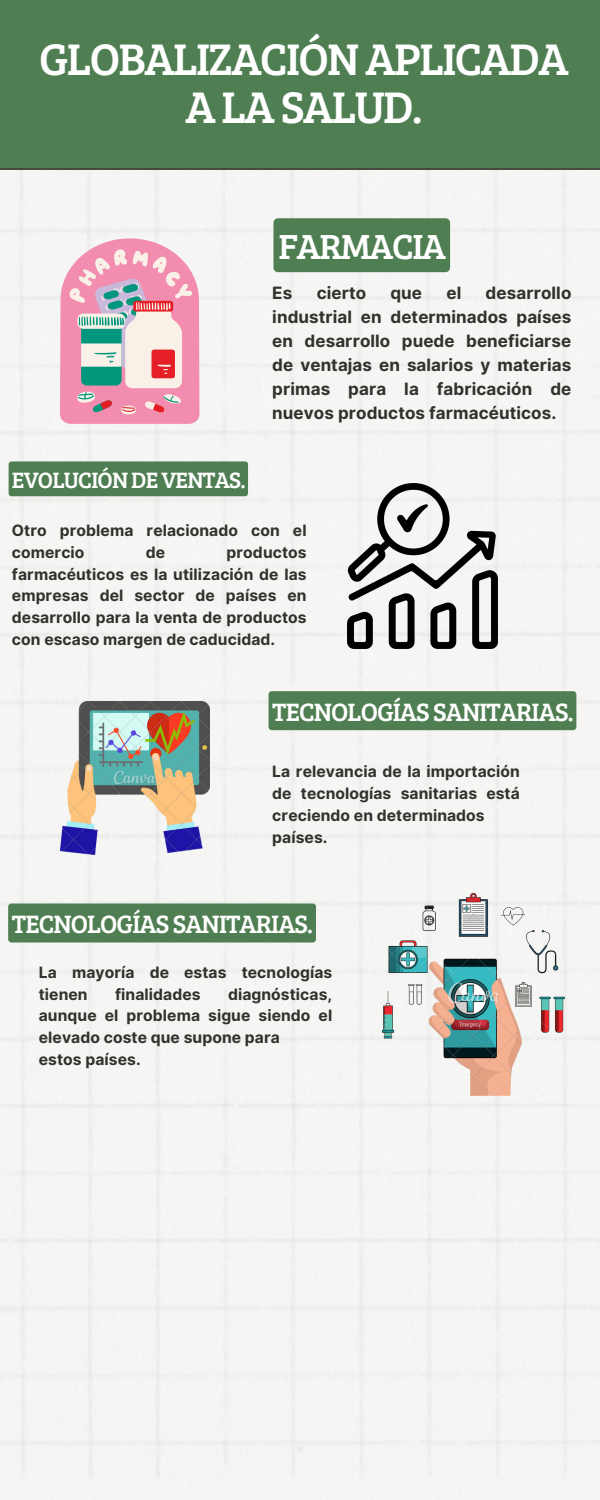
<style>
.page{position:relative;width:600px;height:1500px;background:#fff}
.page>*{position:absolute;margin:0;border:0;box-sizing:border-box;transform-origin:0 0}
.t1{font:45.7px/47.5px "Bree Serif";letter-spacing:-.035em;color:#fff;text-align:center}
.t2{font:36px "Bree Serif";letter-spacing:-.035em;color:#fff}
.t3{font:26px "Bree Serif";letter-spacing:-.035em;color:#fff}
.t4{font:23px "Bree Serif";letter-spacing:-.035em;color:#fff}
.t5{font:700 17px/24px "Inter";letter-spacing:.005em;color:#32312c;text-align:justify}
.t6{font:700 15.6px/21.8px "Inter";letter-spacing:.005em;color:#32312c;text-align:justify}
</style>
<div class="page">
<div style="left:0;top:169px;width:600px;height:1331px;background:#f5f5f3"></div>
<div style="left:0;top:0;width:600px;height:169px;background:#4f7e52"></div>
<svg style="left:60px;top:238px;width:140px;height:186px;background:#deabba"></svg>
<img style="left:347px;top:484px;width:150px;height:165px">
<img style="left:60px;top:701px;width:149px;height:154px">
<img style="left:383px;top:893px;width:182px;height:203px">
<div style="left:273px;top:218px;width:177px;height:54px;background:#4f7e52"></div>
<div style="left:9px;top:461px;width:239px;height:35px;background:#4f7e52;border-radius:3px"></div>
<div style="left:269px;top:691px;width:307px;height:39px;background:#4f7e52;border-radius:3px"></div>
<div style="left:8px;top:903px;width:308px;height:39px;background:#4f7e52;border-radius:3px"></div>
<p class="t1" style="left:39px;top:33px;width:531px">GLOBALIZACIÓN APLICADA<br>A LA SALUD.</p>
<p class="t4" style="left:12px;top:463px;width:235px">EVOLUCIÓN DE VENTAS.</p>
<h4 class="t2" style="left:279px;top:220px;width:169px">FARMACIA</h4>
<p class="t5" style="left:272px;top:281px;width:22px">Es</p>
<p class="t5" style="left:317px;top:281px;width:51px">cierto</p>
<p class="t5" style="left:390px;top:281px;width:33px">que</p>
<p class="t5" style="left:446px;top:281px;width:16px">el</p>
<p class="t5" style="left:272px;top:281px;width:301px;text-indent:213px">desarrollo industrial en determinados países en desarrollo puede beneficiarse de ventajas en salarios y materias primas para la fabricación de nuevos productos farmacéuticos.</p>
<h3 class="t6" style="left:12px;top:520px;width:296px">Otro problema relacionado con el comercio</h3>
<h3 class="t6" style="left:12px;top:541px;width:296px;text-indent:215px">productos farmacéuticos es la utilización de las empresas del sector de países en desarrollo para la venta de productos con escaso margen de caducidad.</h3>
<h3 class="t6" style="left:146px;top:541px;width:21px">de</h3>
<p class="t3" style="left:272px;top:693px;width:303px">TECNOLOGÍAS SANITARIAS.</p>
<h3 class="t6" style="left:272px;top:761px;width:249px">La relevancia de la importación de tecnologías sanitarias está creciendo en determinados</h3>
<p class="t6" style="left:272px;top:826px;width:57px">países.</p>
<p class="t3" style="left:12px;top:905px;width:303px">TECNOLOGÍAS SANITARIAS.</p>
<p class="t6" style="left:39px;top:961px;width:295px">La mayoría de estas tecnologías tienen</p>
<p class="t6" style="left:39px;top:983px;width:295px;text-indent:189px">diagnósticas, aunque el problema sigue siendo el elevado coste que supone para</p>
<p class="t6" style="left:39px;top:1048px;width:103px">estos países.</p>
<p class="t6" style="left:115px;top:983px;width:87px">finalidades</p>
</div>
